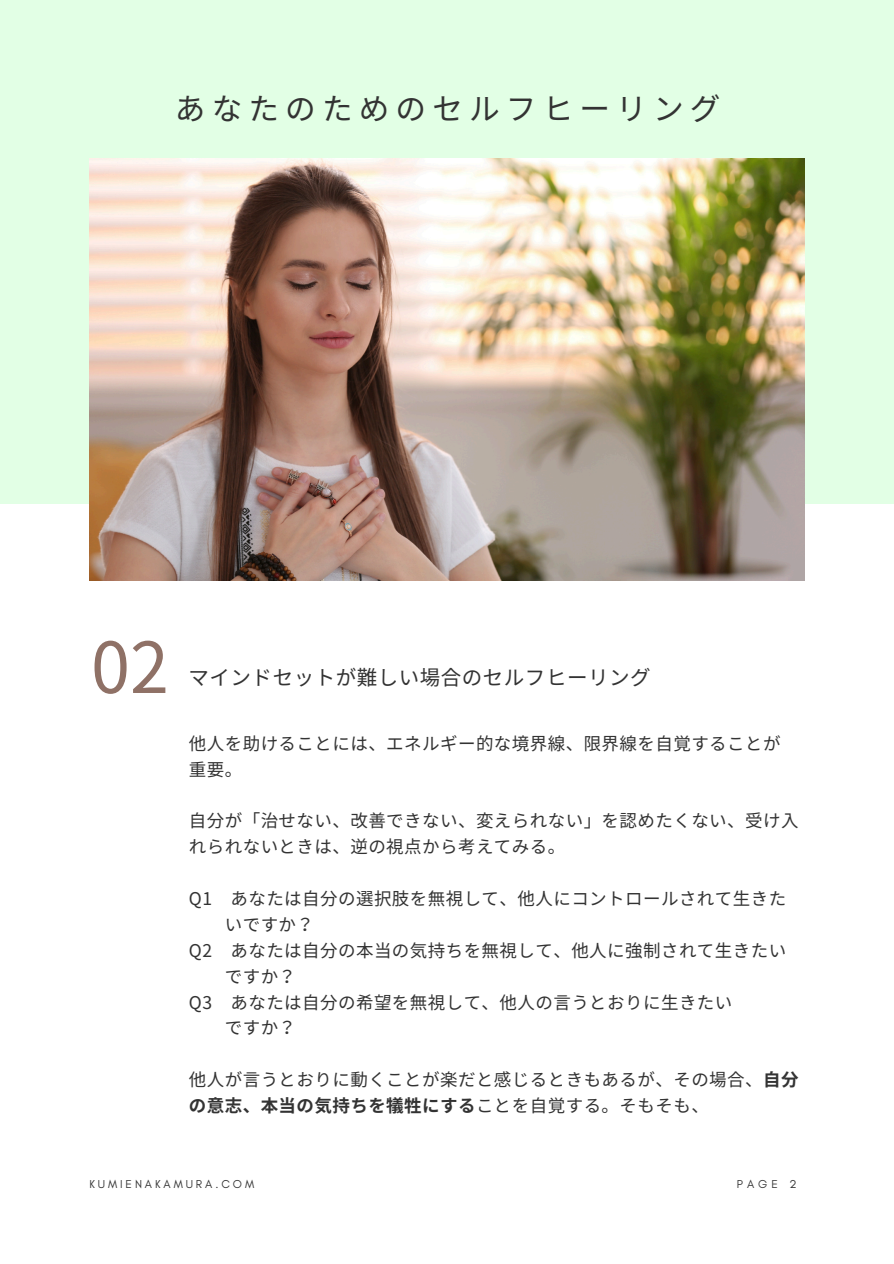
<style>
.page{position:relative;width:894px;height:1264px;background:#fff}
.page>*{position:absolute;margin:0;border:0;box-sizing:border-box;transform-origin:0 0}
.t1{font:70.05px "Noto Sans JP";color:#8f7166}
.t2{font:30.6px "Noto Sans JP";letter-spacing:.2em;color:#333}
.t3{font:20.55px "Noto Sans JP";letter-spacing:.025em;color:#333}
.t4{font:17.55px/25.8px "Noto Sans JP";letter-spacing:.025em;color:#333}
.t5{font:11.7px "Glacial Indifference";letter-spacing:.25em;color:#333}
.s1{font-weight:700}
</style>
<div class="page">
<div style="left:0;top:0;width:893px;height:503px;background:#e2ffe5"></div>
<img style="left:89px;top:158px;width:715px;height:422px">
<h2 class="t2" style="left:175px;top:85px;width:547px">あなたのためのセルフヒーリング</h2>
<p class="t1" style="left:91px;top:611px;width:79px">02</p>
<p class="t3" style="left:188px;top:661px;width:463px">マインドセットが難しい場合のセルフヒーリング</p>
<h4 class="t4" style="left:189px;top:729px;width:593px">他人を助けることには、エネルギー的な境界線、限界線を自覚することが重要。</h4>
<h4 class="t4" style="left:189px;top:807px;width:609px">自分が「治せない、改善できない、変えられない」を認めたくない、受け入れられないときは、逆の視点から考えてみる。</h4>
<h3 class="t4" style="left:189px;top:884px;width:598px">Q1 あなたは自分の選択肢を無視して、他人にコントロールされて生きた</h3>
<h3 class="t4" style="left:225px;top:910px;width:91px">いですか？</h3>
<h3 class="t4" style="left:189px;top:936px;width:598px">Q2 あなたは自分の本当の気持ちを無視して、他人に強制されて生きたい</h3>
<h3 class="t4" style="left:225px;top:962px;width:73px">ですか？</h3>
<h3 class="t4" style="left:189px;top:988px;width:545px">Q3 あなたは自分の希望を無視して、他人の言うとおりに生きたい</h3>
<h3 class="t4" style="left:225px;top:1014px;width:73px">ですか？</h3>
<h4 class="t4" style="left:189px;top:1065px;width:611px">他人が言うとおりに動くことが楽だと感じるときもあるが、その場合、<span class="s1">自分の意志、本当の気持ちを犠牲にする</span>ことを自覚する。そもそも、</h4>
<p class="t5" style="left:89px;top:1176px;width:166px">KUMIENAKAMURA.COM</p>
<h1 class="t5" style="left:736px;top:1176px;width:61px">PAGE 2</h1>
</div>
